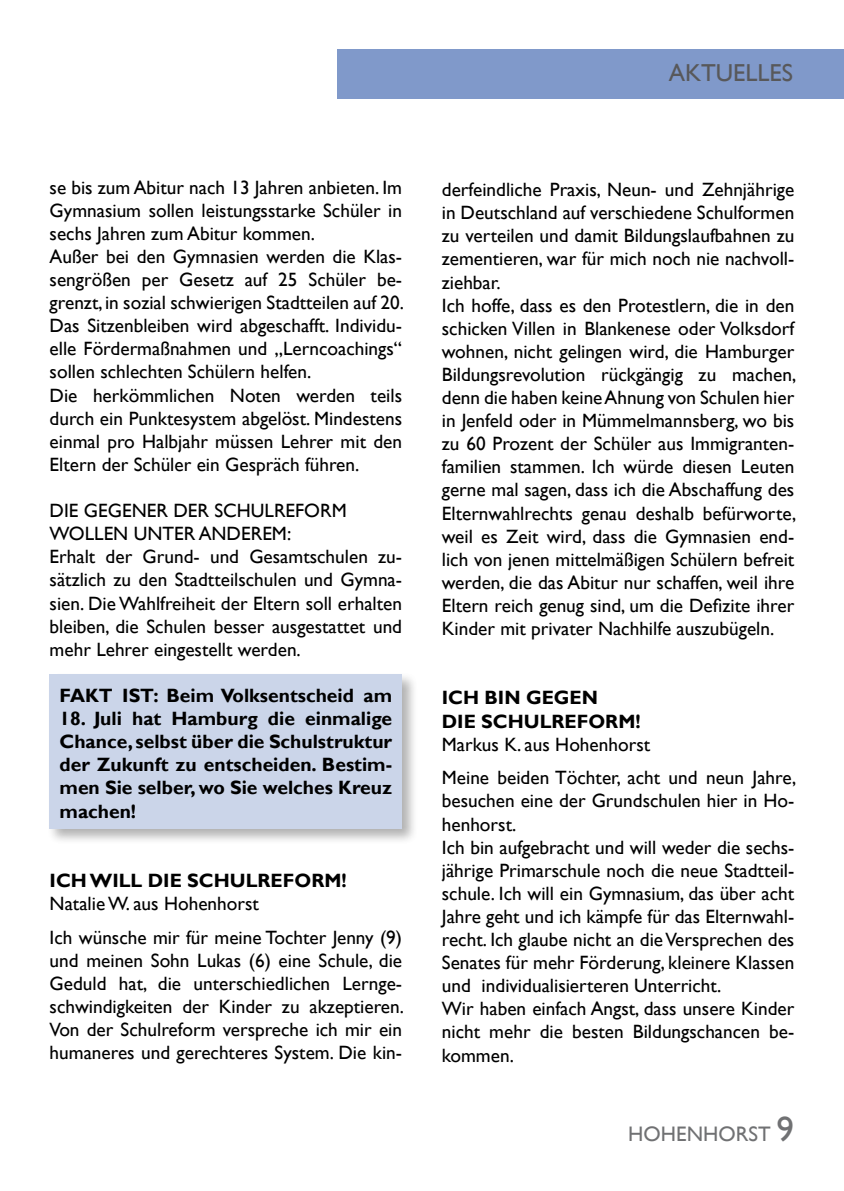
<style>
.page{position:relative;width:844px;height:1191px;background:#fff}
.page>*{position:absolute;margin:0;border:0;box-sizing:border-box;transform-origin:0 0}
.t1{font:24.5px "Gill Sans";color:#58585a}
.t2{font:21px "Gill Sans";color:#707173}
.t3{font:19.25px/23.1px "Gill Sans";color:#000}
.t4{font:700 19.25px/23.1px "Gill Sans";color:#000;text-align:justify}
.s1{font-size:35px}
</style>
<div class="page">
<div style="left:47px;top:671px;width:372px;height:174px;background:#000;opacity:.75"></div>
<div style="left:50px;top:674px;width:352px;height:154px;background:#cbd5e9"></div>
<div style="left:337px;top:50px;width:506px;height:49px;background:#8099ca"></div>
<p class="t1" style="left:668px;top:59px;width:126px">AKTUELLES</p>
<p class="t3" style="left:50px;top:176px;width:356px">se bis zum Abitur nach 13 Jahren anbieten. Im Gymnasium sollen leistungsstarke Schüler in sechs Jahren zum Abitur kommen.<br>Außer bei den Gymnasien werden die Klas&shy;sengrößen per Gesetz auf 25 Schüler be&shy;grenzt, in sozial schwierigen Stadtteilen auf 20.<br>Das Sitzenbleiben wird abgeschafft. Individu&shy;elle Fördermaßnahmen und „Lerncoachings“ sollen schlechten Schülern helfen.<br>Die herkömmlichen Noten werden teils durch ein Punktesystem abgelöst. Mindestens einmal pro Halbjahr müssen Lehrer mit den Eltern der Schüler ein Gespräch führen.</p>
<p class="t3" style="left:50px;top:499px;width:354px">DIE GEGENER DER SCHULREFORM WOLLEN UNTER ANDEREM:<br>Erhalt der Grund- und Gesamtschulen zu&shy;sätzlich zu den Stadtteilschulen und Gymna&shy;sien. Die Wahlfreiheit der Eltern soll erhalten bleiben, die Schulen besser ausgestattet und mehr Lehrer eingestellt werden.</p>
<p class="t4" style="left:60px;top:684px;width:334px">FAKT IST: Beim Volksentscheid am</p>
<p class="t4" style="left:60px;top:707px;width:334px">18. Juli hat Hamburg die einmalige Chance, selbst über die Schulstruktur der Zukunft zu entscheiden. Bestim&shy;men Sie selber, wo Sie welches Kreuz machen!</p>
<p class="t4" style="left:50px;top:869px;width:298px">ICH WILL DIE SCHULREFORM!</p>
<p class="t3" style="left:50px;top:887px;width:354px;line-height:33.6px">Natalie W. aus Hohenhorst<br>Ich wünsche mir für meine Tochter Jenny (9)</p>
<p class="t3" style="left:50px;top:949px;width:356px;text-align:justify">und meinen Sohn Lukas (6) eine Schule, die Geduld hat, die unterschiedlichen Lernge&shy;schwindigkeiten der Kinder zu akzeptieren.<br>Von der Schulreform verspreche ich mir ein humaneres und gerechteres System. Die kin-</p>
<p class="t3" style="left:441px;top:178px;width:356px">derfeindliche Praxis, Neun- und Zehnjährige in Deutschland auf verschiedene Schulformen zu verteilen und damit Bildungslaufbahnen zu zementieren, war für mich noch nie nachvoll&shy;ziehbar.<br>Ich hoffe, dass es den Protestlern, die in den schicken Villen in Blankenese oder Volksdorf wohnen, nicht gelingen wird, die Hamburger Bildungsrevolution rückgängig zu machen, denn die haben keine Ahnung von Schulen hier in Jenfeld oder in Mümmelmannsberg, wo bis zu 60 Prozent der Schüler aus Immigranten&shy;familien stammen. Ich würde diesen Leuten gerne mal sagen, dass ich die Abschaffung des Elternwahlrechts genau deshalb befürworte, weil es Zeit wird, dass die Gymnasien end&shy;lich von jenen mittelmäßigen Schülern befreit werden, die das Abitur nur schaffen, weil ihre Eltern reich genug sind, um die Defizite ihrer Kinder mit privater Nachhilfe auszubügeln.</p>
<p class="t4" style="left:441px;top:687px;width:200px">ICH BIN GEGEN<br>DIE SCHULREFORM!</p>
<p class="t3" style="left:441px;top:727px;width:356px;line-height:33.6px">Markus K. aus Hohenhorst<br>Meine beiden Töchter, acht und neun Jahre,</p>
<p class="t3" style="left:441px;top:789px;width:354px">besuchen eine der Grundschulen hier in Ho&shy;henhorst.<br>Ich bin aufgebracht und will weder die sechs&shy;jährige Primarschule noch die neue Stadtteil&shy;schule. Ich will ein Gymnasium, das über acht Jahre geht und ich kämpfe für das Elternwahl&shy;recht. Ich glaube nicht an die Versprechen des Senates für mehr Förderung, kleinere Klassen und individualisierteren Unterricht.<br>Wir haben einfach Angst, dass unsere Kinder nicht mehr die besten Bildungschancen be&shy;kommen.</p>
<p class="t2" style="left:628px;top:1121px;width:167px">HOHENHORST <span class="s1">9</span></p>
</div>
